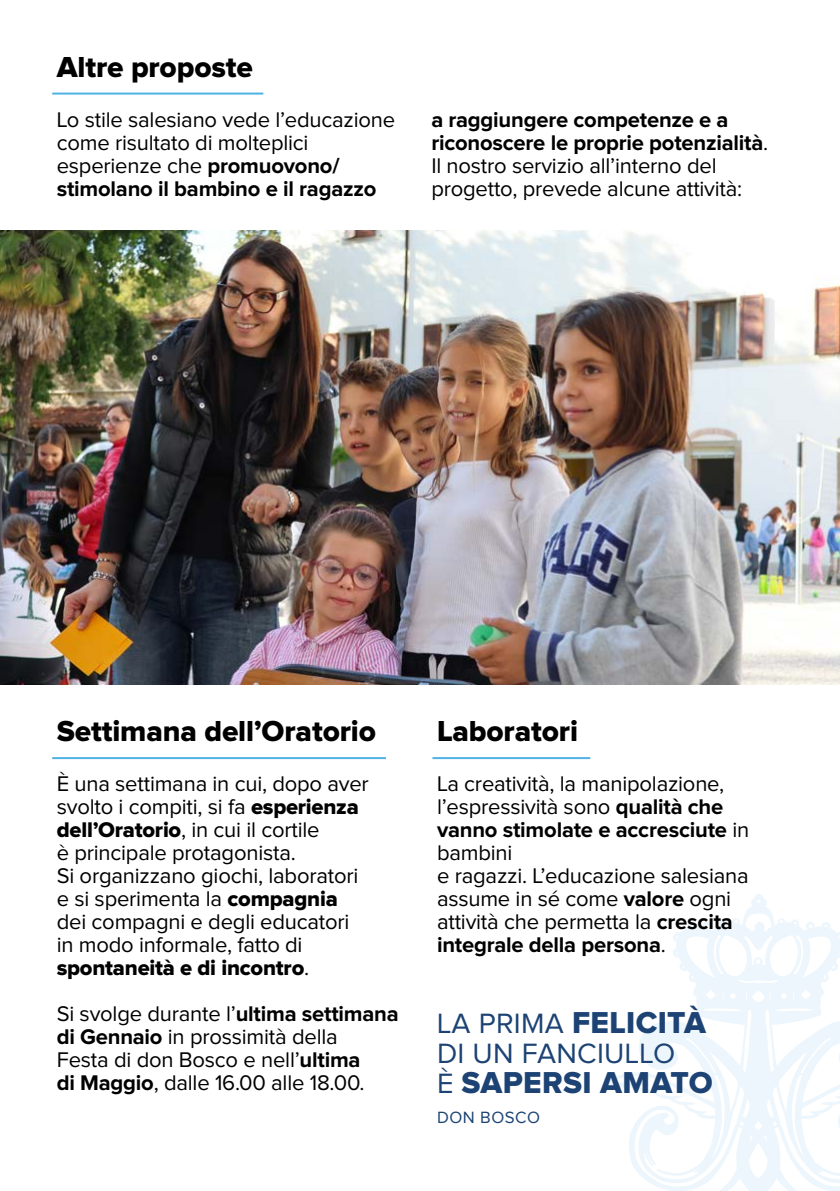
<style>
.page{position:relative;width:840px;height:1191px;background:#fff}
.page>*{position:absolute;margin:0;border:0;box-sizing:border-box;transform-origin:0 0}
.t1{font:31.4px "Proxima Nova Extrabld";letter-spacing:.01em;color:#1c4374}
.t2{font:30px "Proxima Nova Extrabld";letter-spacing:-.005em;color:#000}
.t3{font:29px "Proxima Nova";letter-spacing:.01em;color:#1c4374}
.t4{font:22px/23px "Proxima Nova";letter-spacing:-.01em;color:#000}
.t5{font:22px "Proxima Nova Extrabld";letter-spacing:-.01em;color:#000}
.t6{font:17px "Proxima Nova";letter-spacing:.03em;color:#1c4374}
.s1{font-weight:700}
.s2{font-family:"Proxima Nova Extrabld"}
.s3{font-family:"Proxima Nova"}
.s4{font-family:"Proxima Nova";font-size:29px}
</style>
<div class="page">
<svg style="left:606px;top:894px;width:233px;height:297px"></svg>
<hr style="left:839px;top:0;width:1px;height:1191px;background:#4fb2e5">
<img style="left:0;top:230px;width:839px;height:454px">
<hr style="left:52px;top:93px;width:211px;height:2px;background:#4fb2e5">
<hr style="left:52px;top:757px;width:334px;height:2px;background:#4fb2e5">
<hr style="left:432px;top:757px;width:158px;height:2px;background:#4fb2e5">
<h2 class="t2" style="left:57px;top:53px;width:198px">Altre proposte</h2>
<p class="t4" style="left:57px;top:109px;width:340px">Lo stile salesiano vede l’educazione come risultato di molteplici esperienze che <span class="s1">promuovono/ stimolano il bambino e il ragazzo</span></p>
<p class="t4" style="left:431px;top:109px;width:338px"><span class="s1">a raggiungere competenze e a riconoscere le proprie potenzialità</span>.<br>Il nostro servizio all’interno del progetto, prevede alcune attività:</p>
<h2 class="t2" style="left:57px;top:717px;width:320px">Settimana dell’Oratorio</h2>
<h2 class="t2" style="left:437px;top:717px;width:142px">Laboratori</h2>
<p class="t4" style="left:57px;top:773px;width:313px">È una settimana in cui, dopo aver svolto i compiti, si fa <span class="s2">esperienza dell’Oratorio</span>, in cui il cortile<br>è principale protagonista.<br>Si organizzano giochi, laboratori e si sperimenta la <span class="s2">compagnia </span>dei compagni e degli educatori in modo informale, fatto di</p>
<p class="t5" style="left:57px;top:957px;width:254px">spontaneità e di incontro<span class="s3">.</span></p>
<p class="t4" style="left:57px;top:1003px;width:343px">Si svolge durante l’<span class="s1">ultima settimana di Gennaio</span> in prossimità della<br>Festa di don Bosco e nell’<span class="s1">ultima<br>di Maggio</span>, dalle 16.00 alle 18.00.</p>
<p class="t4" style="left:437px;top:773px;width:313px">La creatività, la manipolazione, l’espressività sono <span class="s1">qualità che vanno stimolate e accresciute</span> in bambini<br>e ragazzi. L’educazione salesiana assume in sé come <span class="s1">valore</span> ogni attività che permetta la <span class="s1">crescita integrale della persona</span>.</p>
<h1 class="t1" style="left:437px;top:1008px;width:270px"><span class="s4">LA PRIMA</span> FELICITÀ</h1>
<h3 class="t3" style="left:437px;top:1039px;width:239px">DI UN FANCIULLO</h3>
<h1 class="t1" style="left:437px;top:1068px;width:277px"><span class="s4">È</span> SAPERSI AMATO</h1>
<p class="t6" style="left:437px;top:1109px;width:105px">DON BOSCO</p>
</div>
